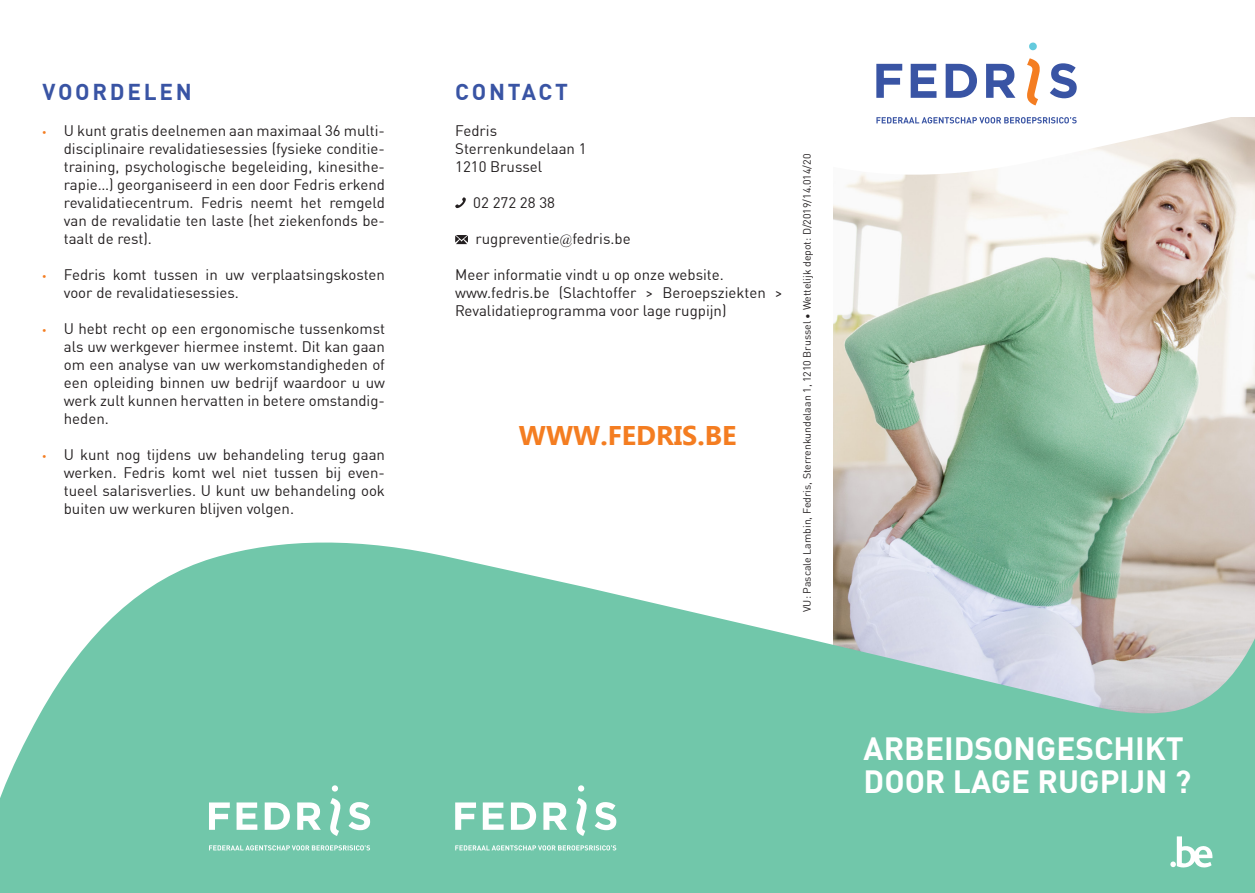
<style>
.page{position:relative;width:1255px;height:893px;background:#fff}
.page>*{position:absolute;margin:0;border:0;box-sizing:border-box;transform-origin:0 0}
.t1{font:700 31.5px "DIN Offc Pro";color:#fff}
.t2{font:700 27px "Lao UI";color:#f47d21}
.t3{font:700 22.5px "DIN Offc Pro";letter-spacing:.12em;color:#3954a4}
.t4{font:15px/18px "DIN Offc Pro";color:#231f20;text-align:justify}
.t5{font:10.5px "DIN Offc Pro";color:#231f20}
.s1{font-family:"Myriad Pro";font-size:13.5px;color:#f47d21}
.s2{font-family:"Times New Roman";font-size:13.5px}
</style>
<div class="page">
<img style="left:833px;top:180px;width:421px;height:357px">
<svg style="left:0;top:537px;width:1254px;height:356px;background:#8ccdb7"></svg>
<svg style="left:858px;top:63px;width:396px;height:117px"></svg>
<svg style="left:876px;top:64px;width:26px;height:34px"></svg>
<svg style="left:910px;top:64px;width:26px;height:34px"></svg>
<svg style="left:945px;top:64px;width:31px;height:34px"></svg>
<svg style="left:986px;top:64px;width:29px;height:34px"></svg>
<svg style="left:1027px;top:58px;width:12px;height:47px"></svg>
<svg style="left:1049px;top:63px;width:27px;height:35px"></svg>
<svg style="left:1029px;top:42px;width:8px;height:9px"></svg>
<svg style="left:876px;top:117px;width:200px;height:6px"></svg>
<svg style="left:455px;top:802px;width:21px;height:28px"></svg>
<svg style="left:483px;top:802px;width:20px;height:28px"></svg>
<svg style="left:511px;top:802px;width:25px;height:28px"></svg>
<svg style="left:543px;top:802px;width:24px;height:28px"></svg>
<svg style="left:576px;top:798px;width:10px;height:38px"></svg>
<svg style="left:594px;top:802px;width:22px;height:28px"></svg>
<svg style="left:577px;top:785px;width:7px;height:7px"></svg>
<svg style="left:455px;top:845px;width:161px;height:5px"></svg>
<svg style="left:209px;top:802px;width:21px;height:28px"></svg>
<svg style="left:236px;top:802px;width:21px;height:28px"></svg>
<svg style="left:265px;top:802px;width:25px;height:28px"></svg>
<svg style="left:297px;top:802px;width:24px;height:28px"></svg>
<svg style="left:330px;top:798px;width:10px;height:38px"></svg>
<svg style="left:348px;top:802px;width:22px;height:28px"></svg>
<svg style="left:331px;top:785px;width:7px;height:7px"></svg>
<svg style="left:209px;top:845px;width:161px;height:5px"></svg>
<svg style="left:455px;top:197px;width:11px;height:12px"></svg>
<svg style="left:455px;top:235px;width:13px;height:9px"></svg>
<svg style="left:1170px;top:836px;width:42px;height:32px"></svg>
<p class="t3" style="left:43px;top:74px;width:151px">VOORDELEN</p>
<p class="t4" style="left:64px;top:121px;width:323px;text-indent:-21px"><span class="s1">•</span> U kunt gratis deelnemen aan maximaal 36 multi&shy;disciplinaire revalidatiesessies (fysieke conditie&shy;training, psychologische begeleiding, kinesithe&shy;rapie…) georganiseerd in een door Fedris erkend revalidatiecentrum. Fedris neemt het remgeld van de revalidatie ten laste (het ziekenfonds be&shy;taalt de rest).</p>
<p class="t4" style="left:64px;top:265px;width:323px;text-indent:-21px"><span class="s1">•</span> Fedris komt tussen in uw verplaatsingskosten voor de revalidatiesessies.</p>
<p class="t4" style="left:64px;top:319px;width:323px;text-indent:-21px"><span class="s1">•</span> U hebt recht op een ergonomische tussenkomst als uw werkgever hiermee instemt. Dit kan gaan om een analyse van uw werkomstandigheden of een opleiding binnen uw bedrijf waardoor u uw werk zult kunnen hervatten in betere omstandig&shy;heden.</p>
<p class="t4" style="left:64px;top:445px;width:323px;text-indent:-21px"><span class="s1">•</span> U kunt nog tijdens uw behandeling terug gaan werken. Fedris komt wel niet tussen bij even&shy;tueel salarisverlies. U kunt uw behandeling ook buiten uw werkuren blijven volgen.</p>
<p class="t3" style="left:455px;top:74px;width:114px">CONTACT</p>
<p class="t4" style="left:455px;top:121px;width:43px">Fedris</p>
<p class="t4" style="left:455px;top:139px;width:133px">Sterrenkundelaan 1</p>
<p class="t4" style="left:455px;top:157px;width:89px">1210 Brussel</p>
<p class="t4" style="left:473px;top:193px;width:83px">02 272 28 38</p>
<p class="t4" style="left:475px;top:229px;width:157px">rugpreventie<span class="s2">@</span>fedris.be</p>
<p class="t4" style="left:455px;top:265px;width:270px">Meer informatie vindt u op onze website.</p>
<p class="t4" style="left:455px;top:283px;width:329px">www.fedris.be (Slachtoffer &gt; Beroepsziekten &gt;<br>Revalidatieprogramma voor lage rugpijn)</p>
<p class="t2" style="left:519px;top:417px;width:219px">WWW.FEDRIS.BE</p>
<p class="t5" style="left:798px;top:612px;width:460px;rotate:-90deg">VU: Pascale Lambin, Fedris, Sterrenkundelaan 1, 1210 Brussel • Wettelijk depot: D/2019/14.014/20</p>
<p class="t1" style="left:863px;top:724px;width:322px">ARBEIDSONGESCHIKT</p>
<p class="t1" style="left:863px;top:757px;width:329px">DOOR LAGE RUGPIJN ?</p>
</div>
